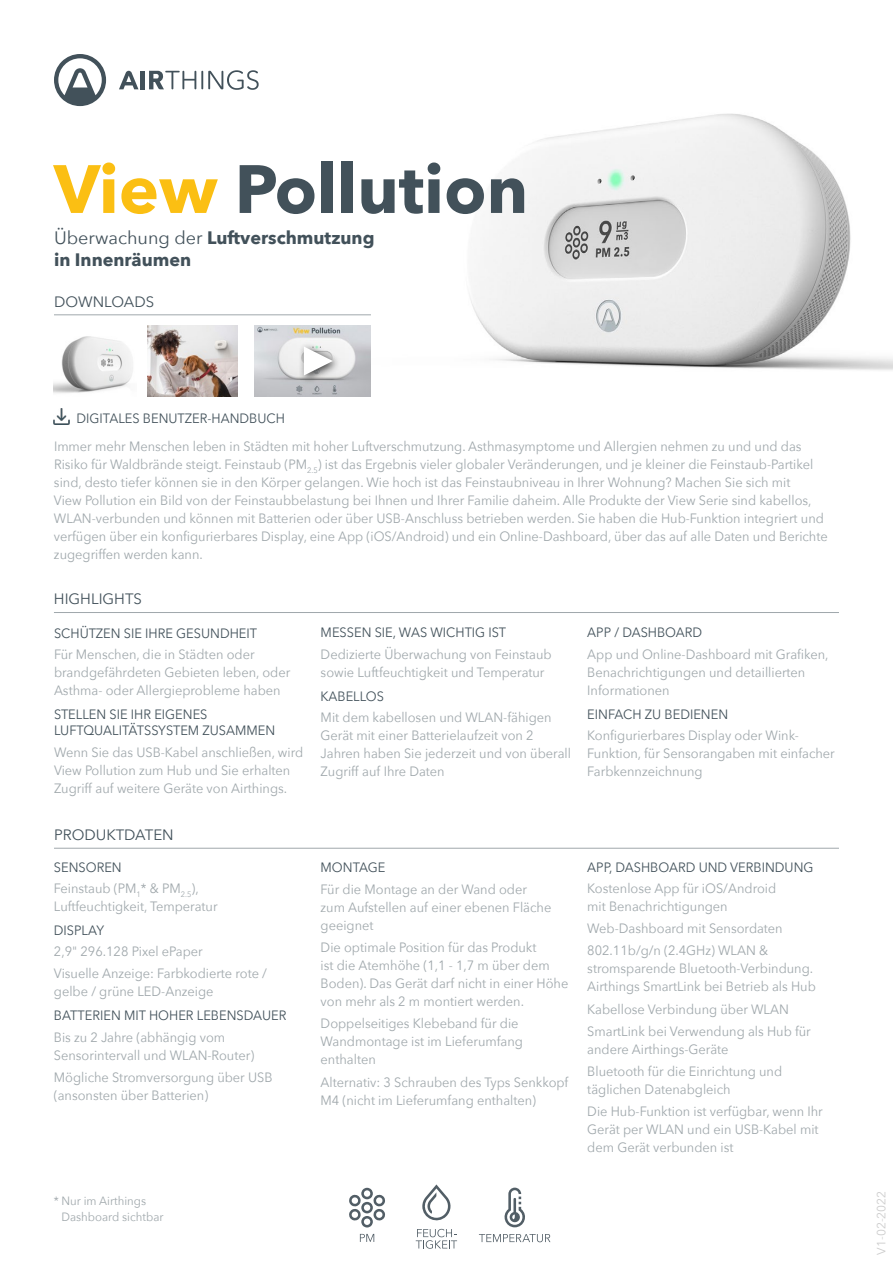
<style>
.page{position:relative;width:893px;height:1263px;background:#fff}
.page>*{position:absolute;margin:0;border:0;box-sizing:border-box;transform-origin:0 0}
.t1{font:700 67.5px "Avenir Next";color:#42515a}
.t2{font:700 18px/21.6px "Avenir Next";color:#42515a}
.t3{font:15px "Avenir Next";color:#42515a}
.t4{font:13.5px/18px "Avenir Next";color:#a0a8ac;scale:.95 1}
.t5{font:13.5px/16.5px "Avenir Next";color:#42515a;scale:.95 1}
.t6{font:12px/16.5px "Avenir Next";color:#a0a8ac;scale:.95 1}
.t7{font:12px "Avenir Next";color:#ccc}
.s1{color:#fbbf13}
.s2{font-weight:400}
.s3{color:#42515a}
</style>
<div class="page">
<svg style="left:149px;top:70px;width:110px;height:20px"></svg>
<div style="left:140px;top:71px;width:5px;height:18px;background:#42515a"></div>
<svg style="left:119px;top:71px;width:19px;height:18px"></svg>
<svg style="left:54px;top:54px;width:52px;height:52px"></svg>
<svg style="left:349px;top:1188px;width:36px;height:39px"></svg>
<svg style="left:360px;top:1234px;width:14px;height:8px"></svg>
<svg style="left:416px;top:1184px;width:41px;height:65px"></svg>
<svg style="left:504px;top:1187px;width:21px;height:40px"></svg>
<svg style="left:479px;top:1234px;width:71px;height:8px"></svg>
<img style="left:325px;top:113px;width:568px;height:284px">
<hr style="left:54px;top:314px;width:317px;height:1px;background:#a0a8ac">
<img style="left:148px;top:325px;width:89px;height:71px">
<img style="left:54px;top:336px;width:79px;height:57px">
<img style="left:255px;top:325px;width:116px;height:71px">
<div style="left:298px;top:342px;width:44px;height:43px;background:#000;opacity:.75"></div>
<svg style="left:304px;top:346px;width:29px;height:29px"></svg>
<hr style="left:54px;top:612px;width:785px;height:1px;background:#a0a8ac">
<hr style="left:54px;top:848px;width:785px;height:1px;background:#a0a8ac">
<img style="left:54px;top:409px;width:16px;height:15px">
<h1 class="t1" style="left:54px;top:131px;width:476px"><span class="s1">View</span> Pollution</h1>
<h2 class="t2" style="left:54px;top:227px;width:322px"><span class="s2">Überwachung der</span> Luftverschmutzung in Innenräumen</h2>
<p class="t3" style="left:54px;top:289px;width:102px">DOWNLOADS</p>
<p class="t5" style="left:76px;top:410px;width:221px">DIGITALES BENUTZER-HANDBUCH</p>
<p class="t4" style="left:54px;top:437px;width:816px">Immer mehr Menschen leben in Städten mit hoher Luftverschmutzung. Asthmasymptome und Allergien nehmen zu und und das Risiko für Waldbrände steigt. Feinstaub (PM<sub>2.5</sub>) ist das Ergebnis vieler globaler Veränderungen, und je kleiner die Feinstaub-Partikel sind, desto tiefer können sie in den Körper gelangen. Wie hoch ist das Feinstaubniveau in Ihrer Wohnung? Machen Sie sich mit<br>View Pollution ein Bild von der Feinstaubbelastung bei Ihnen und Ihrer Familie daheim. Alle Produkte der View Serie sind kabellos, WLAN-verbunden und können mit Batterien oder über USB-Anschluss betrieben werden. Sie haben die Hub-Funktion integriert und verfügen über ein konfigurierbares Display, eine App (iOS/Android) und ein Online-Dashboard, über das auf alle Daten und Berichte zugegriffen werden kann.</p>
<p class="t3" style="left:54px;top:587px;width:90px">HIGHLIGHTS</p>
<p class="t5" style="left:54px;top:624px;width:215px">SCHÜTZEN SIE IHRE GESUNDHEIT</p>
<p class="t4" style="left:54px;top:645px;width:250px">Für Menschen, die in Städten oder brandgefährdeten Gebieten leben, oder<br>Asthma- oder Allergieprobleme haben</p>
<p class="t5" style="left:54px;top:705px;width:234px">STELLEN SIE IHR EIGENES<br>LUFTQUALITÄTSSYSTEM ZUSAMMEN</p>
<p class="t4" style="left:54px;top:742px;width:264px">Wenn Sie das USB-Kabel anschließen, wird<br>View Pollution zum Hub und Sie erhalten<br>Zugriff auf weitere Geräte von Airthings.</p>
<p class="t3" style="left:54px;top:822px;width:121px">PRODUKTDATEN</p>
<p class="t4" style="left:54px;top:855px;width:154px;line-height:21.5px"><span class="s3">SENSOREN<br></span>Feinstaub (PM<sub>1</sub>* &amp; PM<sub>2.5</sub>),</p>
<p class="t4" style="left:54px;top:897px;width:174px">Luftfeuchtigkeit, Temperatur</p>
<p class="t5" style="left:54px;top:921px;width:54px">DISPLAY</p>
<p class="t4" style="left:54px;top:940px;width:226px;line-height:22.2px">2,9" 296.128 Pixel ePaper<br>Visuelle Anzeige: Farbkodierte rote /</p>
<p class="t4" style="left:54px;top:982px;width:169px">gelbe / grüne LED-Anzeige</p>
<p class="t5" style="left:54px;top:1007px;width:246px">BATTERIEN MIT HOHER LEBENSDAUER</p>
<p class="t4" style="left:54px;top:1027px;width:212px">Bis zu 2 Jahre (abhängig vom<br>Sensorintervall und WLAN-Router)</p>
<p class="t4" style="left:54px;top:1067px;width:232px">Mögliche Stromversorgung über USB (ansonsten über Batterien)</p>
<p class="t6" style="left:61px;top:1191px;width:109px;text-indent:-8px">* Nur im Airthings<br>Dashboard sichtbar</p>
<p class="t5" style="left:321px;top:624px;width:197px">MESSEN SIE, WAS WICHTIG IST</p>
<p class="t4" style="left:321px;top:645px;width:245px">Dedizierte Überwachung von Feinstaub sowie Luftfeuchtigkeit und Temperatur</p>
<p class="t5" style="left:321px;top:687px;width:68px">KABELLOS</p>
<p class="t4" style="left:321px;top:708px;width:265px">Mit dem kabellosen und WLAN-fähigen Gerät mit einer Batterielaufzeit von 2<br>Jahren haben Sie jederzeit und von überall Zugriff auf Ihre Daten</p>
<p class="t5" style="left:587px;top:624px;width:123px">APP / DASHBOARD</p>
<p class="t4" style="left:587px;top:645px;width:255px">App und Online-Dashboard mit Grafiken,<br>Benachrichtigungen und detaillierten<br>Informationen</p>
<p class="t5" style="left:587px;top:705px;width:150px">EINFACH ZU BEDIENEN</p>
<p class="t4" style="left:587px;top:726px;width:262px">Konfigurierbares Display oder Wink-<br>Funktion, für Sensorangaben mit einfacher<br>Farbkennzeichnung</p>
<p class="t5" style="left:321px;top:858px;width:70px">MONTAGE</p>
<p class="t4" style="left:321px;top:879px;width:244px">Für die Montage an der Wand oder zum Aufstellen auf einer ebenen Fläche geeignet</p>
<p class="t4" style="left:321px;top:938px;width:262px">Die optimale Position für das Produkt<br>ist die Atemhöhe (1,1 - 1,7 m über dem Boden). Das Gerät darf nicht in einer Höhe von mehr als 2 m montiert werden.</p>
<p class="t4" style="left:321px;top:1014px;width:214px">Doppelseitiges Klebeband für die<br>Wandmontage ist im Lieferumfang enthalten</p>
<p class="t4" style="left:321px;top:1072px;width:262px">Alternativ: 3 Schrauben des Typs Senkkopf<br>M4 (nicht im Lieferumfang enthalten)</p>
<p class="t5" style="left:587px;top:858px;width:240px">APP, DASHBOARD UND VERBINDUNG</p>
<p class="t4" style="left:587px;top:879px;width:200px">Kostenlose App für iOS/Android mit Benachrichtigungen</p>
<p class="t4" style="left:587px;top:917px;width:207px;line-height:22.2px">Web-Dashboard mit Sensordaten<br>802.11b/g/n (2.4GHz) WLAN &amp;</p>
<p class="t4" style="left:587px;top:959px;width:242px">stromsparende Bluetooth-Verbindung.<br>Airthings SmartLink bei Betrieb als Hub</p>
<p class="t4" style="left:587px;top:997px;width:237px;line-height:22.2px">Kabellose Verbindung über WLAN<br>SmartLink bei Verwendung als Hub für</p>
<p class="t4" style="left:587px;top:1037px;width:207px;line-height:22.2px">andere Airthings-Geräte<br>Bluetooth für die Einrichtung und</p>
<p class="t4" style="left:587px;top:1078px;width:250px;line-height:22.2px">täglichen Datenabgleich<br>Die Hub-Funktion ist verfügbar, wenn Ihr</p>
<p class="t4" style="left:587px;top:1120px;width:245px">Gerät per WLAN und ein USB-Kabel mit dem Gerät verbunden ist</p>
<p class="t7" style="left:871px;top:1255px;width:65px;rotate:-90deg">V1-02-2022</p>
</div>
